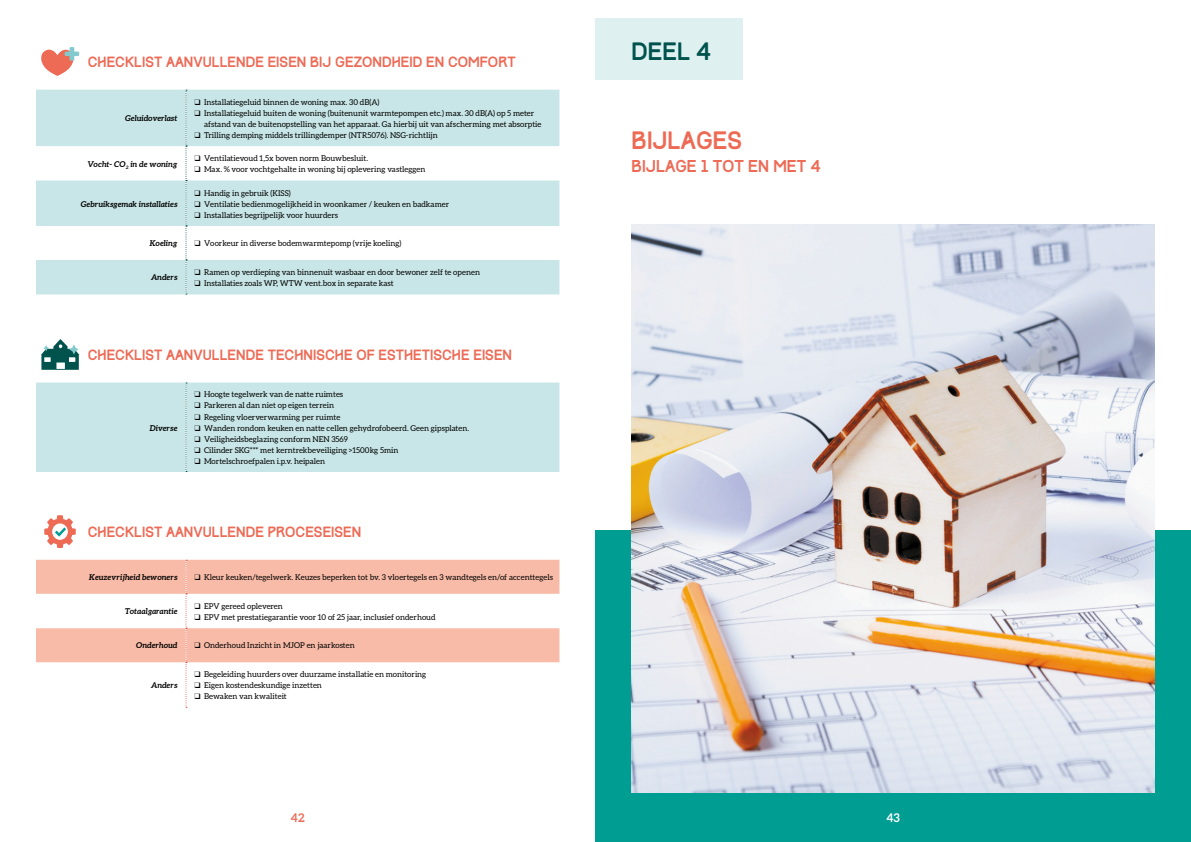
<style>
.page{position:relative;width:1191px;height:842px;background:#fff}
.page>*{position:absolute;margin:0;border:0;box-sizing:border-box;transform-origin:0 0}
.t1{font:22px "Track";color:#ed6a55}
.t2{font:22px "Track";color:#00534d}
.t3{font:15px "Track";color:#ed6a55}
.t4{font:13px "Track";color:#ed6a55}
.t5{font:700 12px "Aleo";color:#ed6a55}
.t6{font:700 12px "Aleo";color:#fff}
.t7{font:8px/11px "Aleo";color:#000}
.t8{font:italic 700 8px "Aleo";color:#000}
</style>
<div class="page">
<div style="left:595px;top:531px;width:596px;height:311px;background:#009d93"></div>
<div style="left:595px;top:19px;width:148px;height:61px;background:#dff0f1"></div>
<img style="left:631px;top:224px;width:524px;height:568px">
<svg style="left:41px;top:339px;width:38px;height:31px"></svg>
<div style="left:36px;top:383px;width:523px;height:89px;background:#c8e6e7"></div>
<svg style="left:185px;top:383px;width:2px;height:89px"></svg>
<svg style="left:44px;top:515px;width:32px;height:33px"></svg>
<svg style="left:36px;top:560px;width:523px;height:102px;fill:#f8bba7"></svg>
<svg style="left:185px;top:560px;width:2px;height:148px"></svg>
<svg style="left:41px;top:47px;width:38px;height:29px"></svg>
<svg style="left:36px;top:90px;width:523px;height:204px;fill:#c8e6e7"></svg>
<svg style="left:185px;top:90px;width:2px;height:204px"></svg>
<h3 class="t4" style="left:88px;top:53px;width:429px">CHECKLIST AANVULLENDE EISEN BIJ GEZONDHEID EN COMFORT</h3>
<p class="t8" style="left:125px;top:114px;width:54px">Geluidoverlast</p>
<p class="t8" style="left:88px;top:159px;width:91px">Vocht- CO<sub>2</sub> in de woning</p>
<p class="t8" style="left:81px;top:199px;width:98px">Gebruiksgemak installaties</p>
<p class="t7" style="left:194px;top:96px;width:186px">❑ Installatiegeluid binnen de woning max. 30 dB(A)</p>
<p class="t7" style="left:204px;top:107px;width:339px;text-indent:-9px">❑ Installatiegeluid buiten de woning (buitenunit warmtepompen etc.) max. 30 dB(A) op 5 meter afstand van de buitenopstelling van het apparaat. Ga hierbij uit van afscherming met absorptie</p>
<p class="t7" style="left:194px;top:129px;width:245px">❑ Trilling demping middels trillingdemper (NTR5076). NSG-richtlijn</p>
<p class="t7" style="left:194px;top:153px;width:175px">❑ Ventilatievoud 1,5x boven norm Bouwbesluit.</p>
<p class="t7" style="left:194px;top:164px;width:232px">❑ Max. % voor vochtgehalte in woning bij oplevering vastleggen</p>
<p class="t7" style="left:194px;top:187px;width:98px">❑ Handig in gebruik (KISS)</p>
<p class="t7" style="left:194px;top:198px;width:256px">❑ Ventilatie bedienmogelijkheid in woonkamer / keuken en badkamer</p>
<p class="t7" style="left:194px;top:209px;width:145px">❑ Installaties begrijpelijk voor huurders</p>
<p class="t8" style="left:149px;top:239px;width:30px">Koeling</p>
<p class="t7" style="left:194px;top:238px;width:208px">❑ Voorkeur in diverse bodemwarmtepomp (vrije koeling)</p>
<p class="t8" style="left:151px;top:273px;width:28px">Anders</p>
<p class="t7" style="left:194px;top:266px;width:287px">❑ Ramen op verdieping van binnenuit wasbaar en door bewoner zelf te openen</p>
<p class="t7" style="left:194px;top:277px;width:201px">❑ Installaties zoals WP, WTW vent.box in separate kast</p>
<h3 class="t4" style="left:88px;top:346px;width:426px">CHECKLIST AANVULLENDE TECHNISCHE OF ESTHETISCHE EISEN</h3>
<p class="t8" style="left:150px;top:423px;width:29px">Diverse</p>
<p class="t7" style="left:194px;top:389px;width:150px">❑ Hoogte tegelwerk van de natte ruimtes</p>
<p class="t7" style="left:194px;top:400px;width:141px">❑ Parkeren al dan niet op eigen terrein</p>
<p class="t7" style="left:194px;top:411px;width:147px">❑ Regeling vloerverwarming per ruimte</p>
<p class="t7" style="left:194px;top:422px;width:276px">❑ Wanden rondom keuken en natte cellen gehydrofobeerd. Geen gipsplaten.</p>
<p class="t7" style="left:194px;top:433px;width:155px">❑ Veiligheidsbeglazing conform NEN 3569</p>
<p class="t7" style="left:194px;top:444px;width:205px">❑ Cilinder SKG*** met kerntrekbeveiliging &gt;1500kg 5min</p>
<p class="t7" style="left:194px;top:455px;width:132px">❑ Mortelschroefpalen i.p.v. heipalen</p>
<h3 class="t4" style="left:88px;top:524px;width:275px">CHECKLIST AANVULLENDE PROCESEISEN</h3>
<p class="t8" style="left:89px;top:572px;width:90px">Keuzevrijheid bewoners</p>
<p class="t7" style="left:194px;top:571px;width:360px">❑ Kleur keuken/tegelwerk. Keuzes beperken tot bv. 3 vloertegels en 3 wandtegels en/of accenttegels</p>
<p class="t8" style="left:125px;top:607px;width:54px">Totaalgarantie</p>
<p class="t7" style="left:194px;top:600px;width:90px">❑ EPV gereed opleveren</p>
<p class="t7" style="left:194px;top:611px;width:242px">❑ EPV met prestatiegarantie voor 10 of 25 jaar, inclusief onderhoud</p>
<p class="t8" style="left:136px;top:641px;width:43px">Onderhoud</p>
<p class="t7" style="left:194px;top:640px;width:162px">❑ Onderhoud Inzicht in MJOP en jaarkosten</p>
<p class="t8" style="left:151px;top:681px;width:28px">Anders</p>
<p class="t7" style="left:194px;top:669px;width:233px">❑ Begeleiding huurders over duurzame installatie en monitoring</p>
<p class="t7" style="left:194px;top:680px;width:129px">❑ Eigen kostendeskundige inzetten</p>
<p class="t7" style="left:194px;top:691px;width:94px">❑ Bewaken van kwaliteit</p>
<h1 class="t2" style="left:631px;top:37px;width:81px">DEEL 4</h1>
<h1 class="t1" style="left:631px;top:126px;width:112px">BIJLAGES</h1>
<h2 class="t3" style="left:631px;top:157px;width:190px">BIJLAGE 1 TOT EN MET 4</h2>
<h3 class="t5" style="left:291px;top:811px;width:15px">42</h3>
<h3 class="t6" style="left:886px;top:811px;width:15px">43</h3>
</div>
